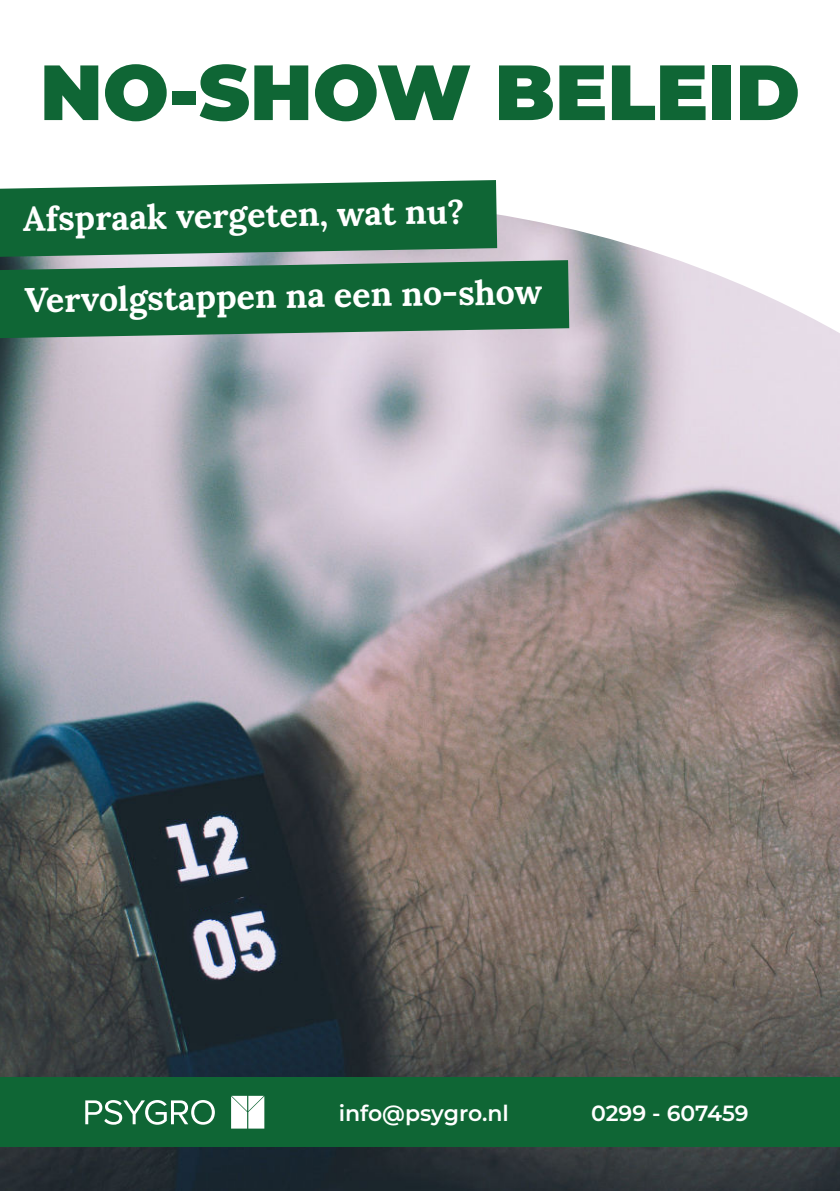
<style>
.page{position:relative;width:840px;height:1191px;background:#fff}
.page>*{position:absolute;margin:0;border:0;box-sizing:border-box;transform-origin:0 0}
.t1{font:900 78px "Montserrat";color:#0f6635}
.t2{font:700 34px "Lora";color:#fff}
.t3{font:600 22px "Montserrat";color:#fff}
</style>
<div class="page">
<img style="left:0;top:214px;width:839px;height:977px">
<svg style="left:0;top:180px;width:497px;height:77px;background:#277449"></svg>
<svg style="left:0;top:260px;width:569px;height:78px;background:#267148"></svg>
<svg style="left:187px;top:871px;width:72px;height:40px;background:#27323a"></svg>
<div style="left:0;top:1077px;width:839px;height:70px;background:#0f6635"></div>
<svg style="left:85px;top:1100px;width:130px;height:24px"></svg>
<svg style="left:231px;top:1095px;width:33px;height:33px"></svg>
<h1 class="t1" style="left:40px;top:47px;width:761px">NO-SHOW BELEID</h1>
<p class="t2" style="left:23px;top:205px;width:442px;rotate:-1deg">Afspraak vergeten, wat nu?</p>
<p class="t2" style="left:24px;top:287px;width:519px;rotate:-1deg">Vervolgstappen na een no-show</p>
<p class="t3" style="left:338px;top:1103px;width:171px">info@psygro.nl</p>
<p class="t3" style="left:590px;top:1103px;width:159px">0299 - 607459</p>
</div>
